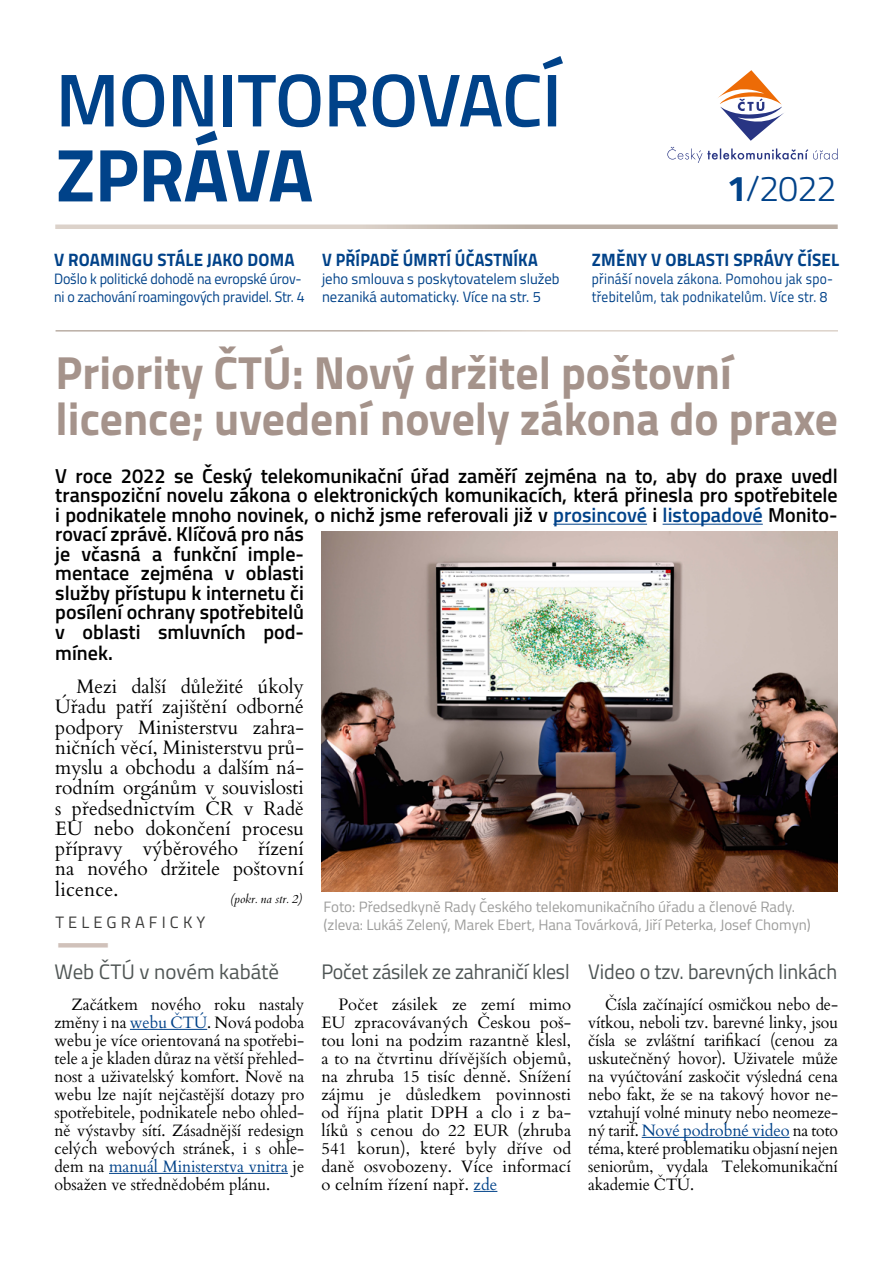
<style>
.page{position:relative;width:893px;height:1263px;background:#fff}
.page>*{position:absolute;margin:0;border:0;box-sizing:border-box;transform-origin:0 0}
.t1{font:600 75px/75px "Titillium";letter-spacing:-.01em;color:#004289}
.Header_1{font:700 46.5px/46.5px "Titillium";color:#a5938b}
.t2{font:300 36px "Titillium";color:#004289}
.Header_4{font:21px "Titillium";letter-spacing:-.01em;color:#4d5454;scale:.95 1}
.Header_4-2{font:21px "Titillium";letter-spacing:-.01em;color:#4d5454;scale:.96 1}
.Header_4-3{font:21px "Titillium";color:#4f5554}
.Perex_přes_3_sloupce{font:600 20.25px/19.6px "Titillium";color:#000}
.Odstavec{font:19.5px/20.2px "Cardo";color:#000;text-align:justify}
.Titulka_-_nadpis_člá{font:700 18px "Titillium";letter-spacing:.01em;color:#004289;scale:.95 1}
.Titulka_-_nadpis_člá-2{font:700 18px "Titillium";letter-spacing:.01em;color:#004289;scale:.94 1}
.Titulka_-_nadpis_člá-3{font:700 18px "Titillium";letter-spacing:.01em;color:#004289;scale:.9 1}
.Odstavec-2{font:16.5px/18px "Cardo";letter-spacing:-.005em;color:#000;text-align:justify}
.Odstavec-3{font:16.5px/18px "Cardo";letter-spacing:-.005em;color:#000;text-align:justify;scale:.96 1}
.Kategorie{font:16.5px "Titillium";letter-spacing:.25em;color:#3c3c3b}
.Odstavec_bezpatkové{font:15px/18px "Titillium";color:#9d9d9c}
.Titulka_-_nadpis_člá-4{font:15px/18px "Titillium";color:#004289;scale:.94 1}
.Titulka_-_nadpis_člá-5{font:15px/18px "Titillium";letter-spacing:.02em;color:#004289;scale:.9 1}
.Titulka_-_nadpis_člá-6{font:15px/18px "Titillium";color:#004289}
.t3{font:italic 12px "Cardo";color:#000}
.s1{font-weight:700}
.s2{color:#004289}
</style>
<div class="page">
<svg style="left:718px;top:70px;width:66px;height:71px"></svg>
<svg style="left:667px;top:147px;width:171px;height:16px"></svg>
<svg style="left:55px;top:224px;width:783px;height:5px"></svg>
<hr style="left:553px;top:524px;width:94px;height:1px;background:#004289">
<hr style="left:663px;top:524px;width:100px;height:1px;background:#004289">
<hr style="left:130px;top:1029px;width:77px;height:1px;background:#004289">
<hr style="left:109px;top:1173px;width:179px;height:1px;background:#004289">
<svg style="left:474px;top:1191px;width:23px;height:1px"></svg>
<hr style="left:642px;top:1137px;width:148px;height:1px;background:#004289">
<img style="left:321px;top:531px;width:516px;height:360px">
<p class="t1" style="left:56px;top:59px;width:508px">MONITOROVACÍ<br><span class="s1">ZPRÁVA</span></p>
<p class="Titulka_-_nadpis_člá-2" style="left:54px;top:246px;width:257px">V ROAMINGU STÁLE JAKO DOMA</p>
<p class="Titulka_-_nadpis_člá-4" style="left:54px;top:269px;width:268px">Došlo k politické dohodě na evropské úrov&shy;ni o zachování roamingových pravidel. Str. 4</p>
<p class="Titulka_-_nadpis_člá-3" style="left:322px;top:246px;width:241px">V PŘÍPADĚ ÚMRTÍ ÚČASTNÍKA</p>
<p class="Titulka_-_nadpis_člá-6" style="left:322px;top:269px;width:239px">jeho smlouva s poskytovatelem služeb nezaniká automaticky. Více na str. 5</p>
<p class="t2" style="left:727px;top:163px;width:111px"><span class="s1">1</span>/2022</p>
<p class="Titulka_-_nadpis_člá" style="left:592px;top:246px;width:262px">ZMĚNY V OBLASTI SPRÁVY ČÍSEL</p>
<p class="Titulka_-_nadpis_člá-5" style="left:592px;top:269px;width:270px">přináší novela zákona. Pomohou jak spo&shy;třebitelům, tak podnikatelům. Více str. 8</p>
<p class="Header_1" style="left:56px;top:347px;width:784px">Priority ČTÚ: Nový držitel poštovní licence; uvedení novely zákona do praxe</p>
<p class="Perex_přes_3_sloupce" style="left:55px;top:465px;width:784px">V roce 2022 se Český telekomunikační úřad zaměří zejména na to, aby do praxe uvedl transpoziční novelu zákona o elektronických komunikacích, která přinesla pro spotřebitele i podnikatele mnoho novinek, o nichž jsme referovali již v <span class="s2">prosincové</span> i <span class="s2">listopadové</span> Monito&shy;rovací zprávě. Klíčová pro nás<br>je včasná a funkční imple-<br>mentace zejména v oblasti<br>služby přístupu k internetu či<br>posílení ochrany spotřebitelů<br>v oblasti smluvních pod-<br>mínek.</p>
<p class="Odstavec" style="left:55px;top:675px;width:250px;text-indent:21px">Mezi další důležité úkoly Úřadu patří zajištění odborné podpory Ministerstvu zahra&shy;ničních věcí, Ministerstvu prů&shy;myslu a obchodu a dalším ná&shy;rodním orgánům v souvislosti s předsednictvím ČR v Radě EU nebo dokončení procesu přípravy výběrového řízení na nového držitele poštovní licence.</p>
<p class="t3" style="left:230px;top:892px;width:74px">(pokr. na str. 2)</p>
<p class="Odstavec_bezpatkové" style="left:324px;top:897px;width:489px">Foto: Předsedkyně Rady Českého telekomunikačního úřadu a členové Rady. (zleva: Lukáš Zelený, Marek Ebert, Hana Továrková, Jiří Peterka, Josef Chomyn)</p>
<p class="Kategorie" style="left:55px;top:910px;width:152px">TELEGRAFICKY</p>
<p class="Header_4-3" style="left:55px;top:957px;width:226px">Web ČTÚ v novém kabátě</p>
<p class="Odstavec-2" style="left:55px;top:995px;width:251px;text-indent:17px">Začátkem nového roku nastaly změny i na <span class="s2">webu ČTÚ</span>. Nová podoba webu je více orientovaná na spotřebi&shy;tele a je kladen důraz na větší přehled&shy;nost a uživatelský komfort. Nově na webu lze najít nejčastější dotazy pro spotřebitele, podnikatele nebo ohled&shy;ně výstavby sítí. Zásadnější redesign celých webových stránek, i s ohle&shy;dem na <span class="s2">manuál Ministerstva vnitra</span> je obsažen ve střednědobém plánu.</p>
<p class="Header_4" style="left:321px;top:957px;width:263px">Počet zásilek ze zahraničí klesl</p>
<p class="Odstavec-2" style="left:321px;top:995px;width:251px;text-indent:17px">Počet zásilek ze zemí mimo EU zpracovávaných Českou poš&shy;tou loni na podzim razantně klesl, a to na čtvrtinu dřívějších objemů, na zhruba 15 tisíc denně. Snížení zájmu je důsledkem povinnosti od října platit DPH a clo i z ba&shy;líků s cenou do 22 EUR (zhruba 541 korun), které byly dříve od daně osvobozeny. Více informací o celním řízení např. <span class="s2">zde</span></p>
<p class="Header_4-2" style="left:588px;top:957px;width:261px">Video o tzv. barevných linkách</p>
<p class="Odstavec-3" style="left:588px;top:995px;width:262px;text-indent:17px">Čísla začínající osmičkou nebo de&shy;vítkou, neboli tzv. barevné linky, jsou čísla se zvláštní tarifikací (cenou za uskutečněný hovor). Uživatele může na vyúčtování zaskočit výsledná cena nebo fakt, že se na takový hovor ne&shy;vztahují volné minuty nebo neomeze&shy;ný tarif. <span class="s2">Nové podrobné video</span> na toto téma, které problematiku objasní nejen seniorům, vydala Telekomunikační akademie ČTÚ.</p>
</div>
